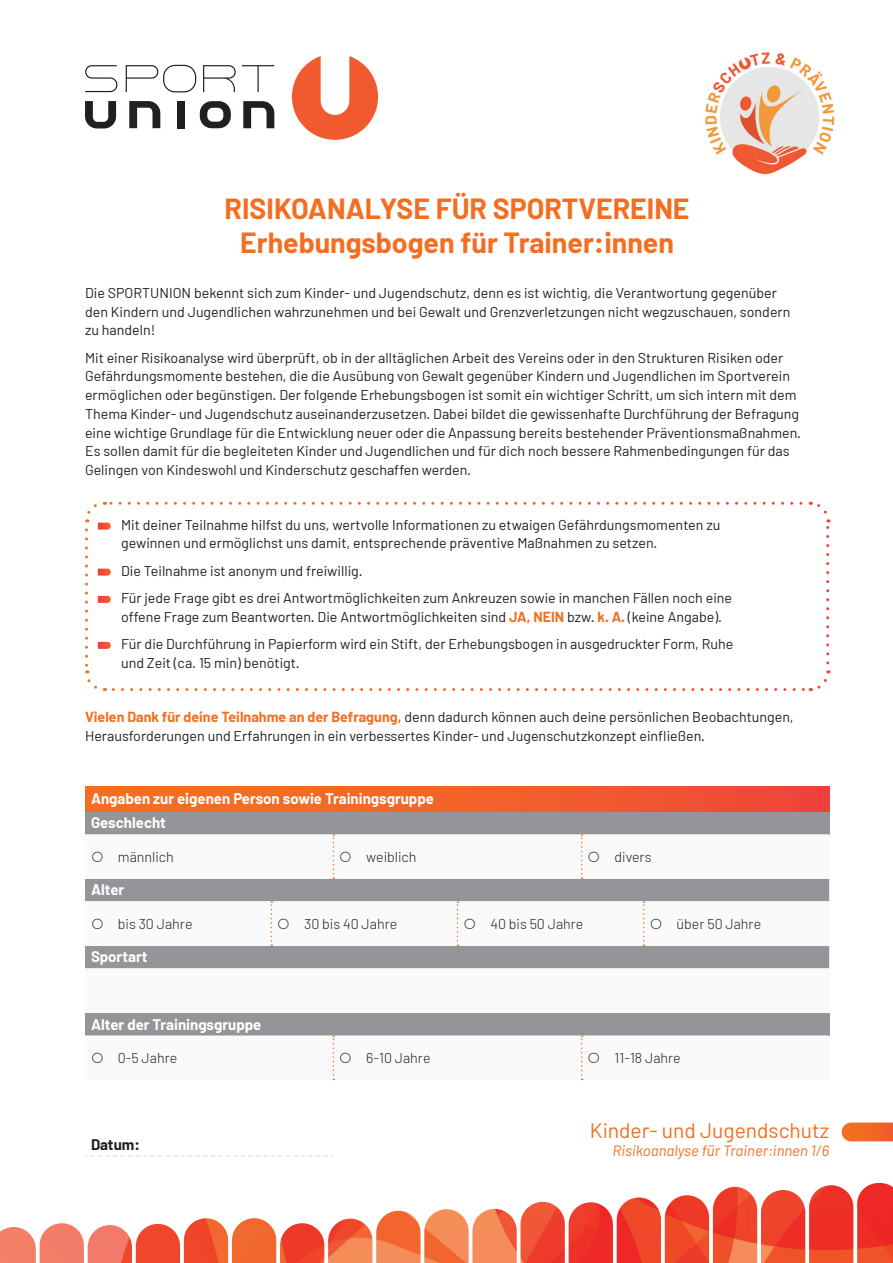
<style>
.page{position:relative;width:893px;height:1263px;background:#fff}
.page>*{position:absolute;margin:0;border:0;box-sizing:border-box;transform-origin:0 0}
.t1{font:700 28.5px/34.2px "Barlow";color:#f36e21;text-align:center}
.t2{font:21px "Barlow";color:#f36e21}
.t3{font:700 15px/24px "Barlow";color:#fff}
.t4{font:italic 15px "Barlow";color:#f36e21}
.t5{font:700 15px "Barlow";color:#231f20}
.t6{font:14.25px/18.8px "Barlow";color:#231f20}
.t7{font:300 14.25px "Barlow";color:#231f20}
.s1{font-weight:700;color:#f36e21}
</style>
<div class="page">
<img style="left:0;top:1183px;width:893px;height:80px">
<svg style="left:842px;top:1122px;width:51px;height:19px"></svg>
<img style="left:705px;top:52px;width:130px;height:123px">
<svg style="left:85px;top:101px;width:31px;height:27px"></svg>
<svg style="left:129px;top:101px;width:31px;height:27px"></svg>
<div style="left:177px;top:101px;width:8px;height:27px;background:#231f20"></div>
<svg style="left:200px;top:101px;width:31px;height:27px"></svg>
<svg style="left:243px;top:101px;width:31px;height:27px"></svg>
<svg style="left:85px;top:65px;width:32px;height:27px"></svg>
<svg style="left:126px;top:65px;width:70px;height:27px"></svg>
<svg style="left:203px;top:65px;width:33px;height:27px"></svg>
<svg style="left:242px;top:65px;width:32px;height:27px"></svg>
<svg style="left:292px;top:56px;width:86px;height:84px"></svg>
<svg style="left:85px;top:501px;width:746px;height:190px"></svg>
<div style="left:85px;top:786px;width:744px;height:26px;background:linear-gradient(to right,#f4761d,#ef4938)"></div>
<div style="left:85px;top:812px;width:744px;height:22px;background:#939598"></div>
<div style="left:85px;top:879px;width:744px;height:22px;background:#939598"></div>
<svg style="left:85px;top:901px;width:744px;height:68px"></svg>
<svg style="left:271px;top:901px;width:1px;height:45px"></svg>
<svg style="left:457px;top:901px;width:1px;height:45px"></svg>
<svg style="left:643px;top:901px;width:2px;height:45px"></svg>
<div style="left:85px;top:1013px;width:744px;height:22px;background:#939598"></div>
<svg style="left:85px;top:1155px;width:248px;height:1px"></svg>
<svg style="left:85px;top:834px;width:744px;height:45px"></svg>
<svg style="left:92px;top:918px;width:10px;height:11px"></svg>
<svg style="left:278px;top:918px;width:11px;height:11px"></svg>
<svg style="left:465px;top:918px;width:10px;height:11px"></svg>
<svg style="left:651px;top:918px;width:10px;height:11px"></svg>
<svg style="left:85px;top:1035px;width:744px;height:45px"></svg>
<h1 class="t1" style="left:225px;top:191px;width:466px">RISIKOANALYSE FÜR SPORTVEREINE<br>Erhebungsbogen für Trainer:innen</h1>
<p class="t6" style="left:85px;top:283px;width:707px">Die SPORTUNION bekennt sich zum Kinder- und Jugendschutz, denn es ist wichtig, die Verantwortung gegenüber den Kindern und Jugendlichen wahrzunehmen und bei Gewalt und Grenzverletzungen nicht wegzuschauen, sondern zu handeln!</p>
<p class="t6" style="left:85px;top:348px;width:717px">Mit einer Risikoanalyse wird überprüft, ob in der alltäglichen Arbeit des Vereins oder in den Strukturen Risiken oder Gefährdungsmomente bestehen, die die Ausübung von Gewalt gegenüber Kindern und Jugendlichen im Sportverein ermöglichen oder begünstigen. Der folgende Erhebungsbogen ist somit ein wichtiger Schritt, um sich intern mit dem Thema Kinder- und Jugendschutz auseinanderzusetzen. Dabei bildet die gewissenhafte Durchführung der Befragung eine wichtige Grundlage für die Entwicklung neuer oder die Anpassung bereits bestehender Präventionsmaßnahmen.<br>Es sollen damit für die begleiteten Kinder und Jugendlichen und für dich noch bessere Rahmenbedingungen für das Gelingen von Kindeswohl und Kinderschutz geschaffen werden.</p>
<p class="t6" style="left:121px;top:515px;width:601px">Mit deiner Teilnahme hilfst du uns, wertvolle Informationen zu etwaigen Gefährdungsmomenten zu gewinnen und ermöglichst uns damit, entsprechende präventive Maßnahmen zu setzen.</p>
<p class="t6" style="left:121px;top:556px;width:613px;line-height:27.3px">Die Teilnahme ist anonym und freiwillig.<br>Für jede Frage gibt es drei Antwortmöglichkeiten zum Ankreuzen sowie in manchen Fällen noch eine</p>
<p class="t6" style="left:121px;top:602px;width:614px;line-height:27.3px">offene Frage zum Beantworten. Die Antwortmöglichkeiten sind <span class="s1">JA, NEIN</span> bzw. <span class="s1">k. A.</span> (keine Angabe).<br>Für die Durchführung in Papierform wird ein Stift, der Erhebungsbogen in ausgedruckter Form, Ruhe</p>
<p class="t6" style="left:121px;top:653px;width:180px">und Zeit (ca. 15 min) benötigt.</p>
<p class="t6" style="left:85px;top:707px;width:710px"><span class="s1">Vielen Dank für deine Teilnahme an der Befragung,</span> denn dadurch können auch deine persönlichen Beobachtungen,<br>Herausforderungen und Erfahrungen in ein verbessertes Kinder- und Jugenschutzkonzept einfließen.</p>
<p class="t3" style="left:91px;top:787px;width:344px">Angaben zur eigenen Person sowie Trainingsgruppe<br>Geschlecht</p>
<p class="t7" style="left:118px;top:848px;width:57px">männlich</p>
<p class="t7" style="left:366px;top:848px;width:52px">weiblich</p>
<p class="t7" style="left:614px;top:848px;width:39px">divers</p>
<p class="t3" style="left:91px;top:878px;width:35px">Alter</p>
<p class="t7" style="left:118px;top:915px;width:76px">bis 30 Jahre</p>
<p class="t7" style="left:304px;top:915px;width:95px">30 bis 40 Jahre</p>
<p class="t7" style="left:490px;top:915px;width:95px">40 bis 50 Jahre</p>
<p class="t7" style="left:677px;top:915px;width:86px">über 50 Jahre</p>
<p class="t3" style="left:91px;top:945px;width:58px">Sportart</p>
<p class="t3" style="left:91px;top:1012px;width:172px">Alter der Trainingsgruppe</p>
<p class="t7" style="left:118px;top:1049px;width:61px">0-5 Jahre</p>
<p class="t7" style="left:366px;top:1049px;width:66px">6-10 Jahre</p>
<p class="t7" style="left:614px;top:1049px;width:68px">11-18 Jahre</p>
<p class="t5" style="left:91px;top:1135px;width:50px">Datum:</p>
<h2 class="t2" style="left:590px;top:1117px;width:241px">Kinder- und Jugendschutz</h2>
<p class="t4" style="left:612px;top:1140px;width:218px">Risikoanalyse für Trainer:innen 1/6</p>
</div>
